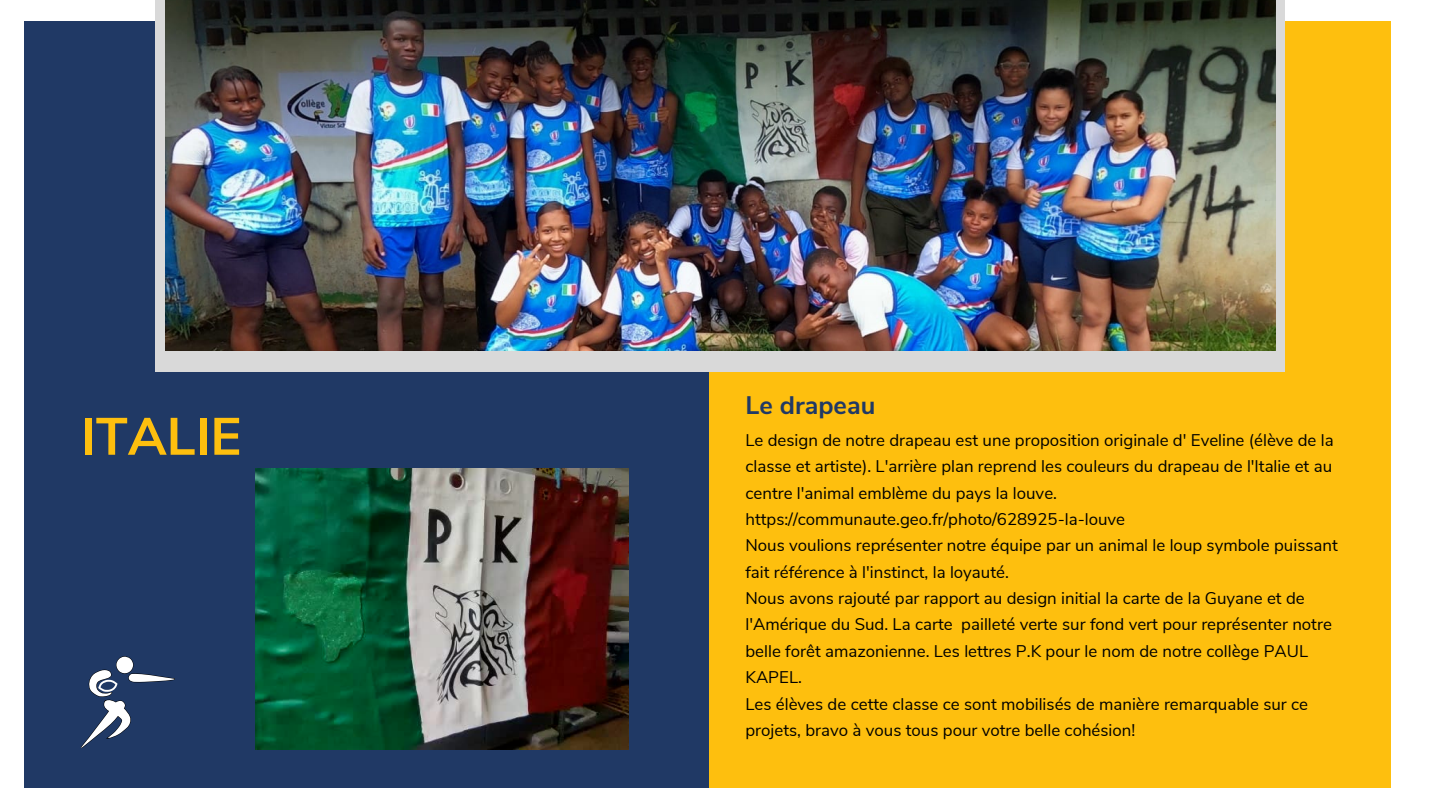
<style>
.page{position:relative;width:1440px;height:810px;background:#fff}
.page>*{position:absolute;margin:0;border:0;box-sizing:border-box;transform-origin:0 0}
.t1{font:700 52.4px "Nunito Sans";color:#febf0e}
.t2{font:700 25.3px "Nunito Sans";color:#203965}
.t3{font:16.9px/26.4px "Nunito Sans";color:#000}
</style>
<div class="page">
<div style="left:25px;top:22px;width:684px;height:766px;background:#203965"></div>
<div style="left:709px;top:22px;width:681px;height:766px;background:#febf0e"></div>
<div style="left:155px;top:0;width:1130px;height:372px;background:#d9d9d9"></div>
<img style="left:165px;top:0;width:1110px;height:351px">
<svg style="left:81px;top:656px;width:94px;height:92px"></svg>
<img style="left:255px;top:469px;width:374px;height:280px">
<p class="t1" style="left:81px;top:402px;width:162px">ITALIE</p>
<p class="t2" style="left:745px;top:388px;width:131px">Le drapeau</p>
<p class="t3" style="left:745px;top:427px;width:590px;text-align:justify">Le design de notre drapeau est une proposition originale d' Eveline (élève de la classe et artiste). L'arrière plan reprend les couleurs du drapeau de l'Italie et au centre l'animal emblème du pays la louve.</p>
<p class="t3" style="left:745px;top:506px;width:381px">https://communaute.geo.fr/photo/628925-la-louve</p>
<p class="t3" style="left:745px;top:533px;width:594px">Nous voulions représenter notre équipe par un animal le loup symbole puissant fait référence à l'instinct, la loyauté.</p>
<p class="t3" style="left:745px;top:585px;width:588px">Nous avons rajouté par rapport au design initial la carte de la Guyane et de l'Amérique du Sud. La carte pailleté verte sur fond vert pour représenter notre belle forêt amazonienne. Les lettres P.K pour le nom de notre collège PAUL KAPEL.</p>
<p class="t3" style="left:745px;top:691px;width:564px">Les élèves de cette classe ce sont mobilisés de manière remarquable sur ce projets, bravo à vous tous pour votre belle cohésion!</p>
</div>
